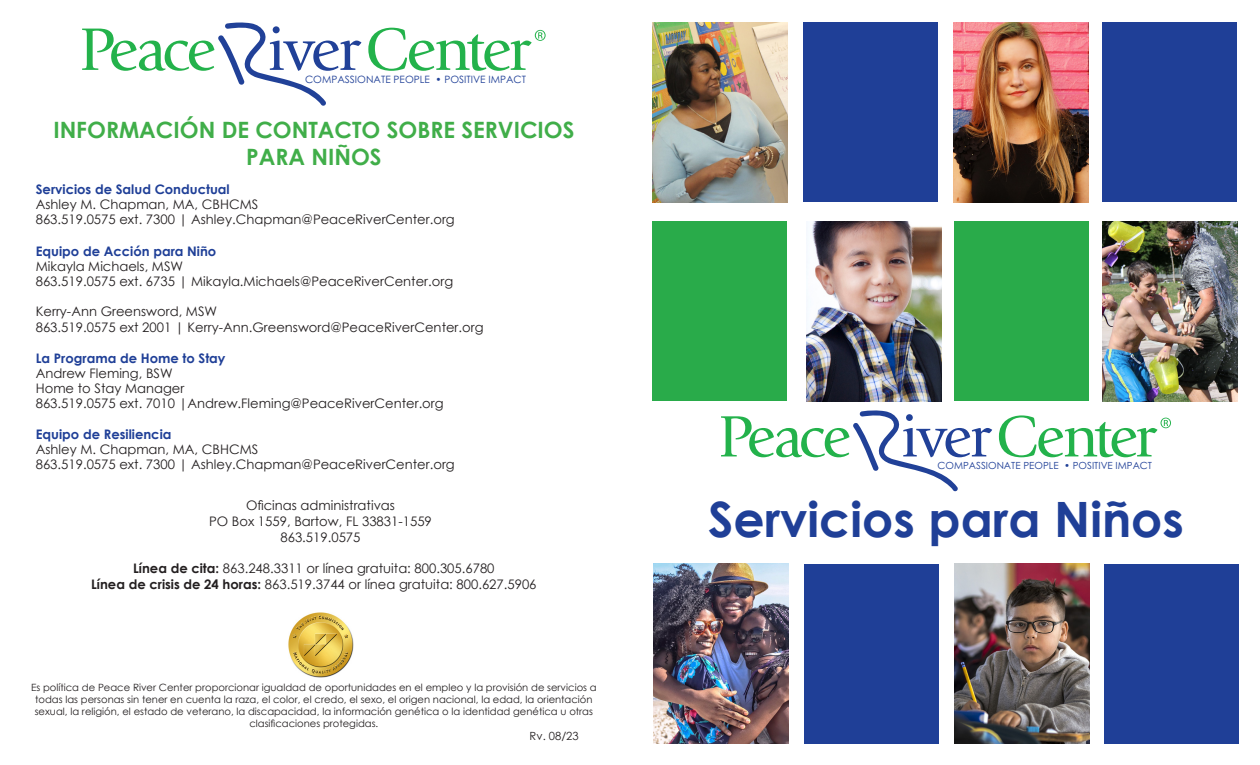
<style>
.page{position:relative;width:1260px;height:765px;background:#fff}
.page>*{position:absolute;margin:0;border:0;box-sizing:border-box;transform-origin:0 0}
.t1{font:700 48.75px "Century Gothic";color:#1f3f97}
.t2{font:700 22.5px/27px "Century Gothic";color:#40ae49;text-align:center}
.t3{font:13.12px "Century Gothic";color:#231f20}
.t4{font:700 13.12px "Century Gothic";color:#1f3f97}
.t5{font:11.25px "Century Gothic";color:#231f20}
.t6{font:10.12px "Century Gothic";color:#214198}
.t7{font:10px/12px "Century Gothic";color:#231f20;text-align:center}
.t8{font:9.88px "Century Gothic";color:#214198}
.s1{font-weight:700}
</style>
<div class="page">
<img style="left:807px;top:221px;width:135px;height:180px">
<img style="left:1102px;top:221px;width:136px;height:180px">
<img style="left:652px;top:22px;width:136px;height:180px">
<div style="left:803px;top:22px;width:135px;height:180px;background:#1f3f97"></div>
<img style="left:654px;top:564px;width:135px;height:180px">
<div style="left:652px;top:221px;width:136px;height:180px;background:#29ab4a"></div>
<div style="left:954px;top:221px;width:135px;height:180px;background:#29ab4a"></div>
<div style="left:804px;top:564px;width:135px;height:180px;background:#1f3f97"></div>
<img style="left:955px;top:564px;width:135px;height:180px">
<img style="left:288px;top:612px;width:66px;height:66px">
<img style="left:954px;top:22px;width:135px;height:180px">
<div style="left:1102px;top:22px;width:136px;height:180px;background:#1f3f97"></div>
<div style="left:1104px;top:564px;width:135px;height:180px;background:#1f3f97"></div>
<svg style="left:721px;top:410px;width:271px;height:81px"></svg>
<svg style="left:999px;top:415px;width:172px;height:42px"></svg>
<svg style="left:82px;top:22px;width:279px;height:84px"></svg>
<svg style="left:368px;top:28px;width:178px;height:43px"></svg>
<p class="t6" style="left:305px;top:72px;width:223px">COMPASSIONATE PEOPLE • POSITIVE IMPACT</p>
<p class="t2" style="left:53px;top:116px;width:523px">INFORMACIÓN DE CONTACTO SOBRE SERVICIOS<br>PARA NIÑOS</p>
<p class="t4" style="left:36px;top:180px;width:195px">Servicios de Salud Conductual</p>
<p class="t3" style="left:36px;top:195px;width:224px">Ashley M. Chapman, MA, CBHCMS</p>
<p class="t3" style="left:36px;top:210px;width:421px">863.519.0575 ext. 7300 | Ashley.Chapman@PeaceRiverCenter.org</p>
<p class="t4" style="left:36px;top:241px;width:182px">Equipo de Acción para Niño</p>
<p class="t3" style="left:36px;top:257px;width:149px">Mikayla Michaels, MSW</p>
<p class="t3" style="left:36px;top:272px;width:419px">863.519.0575 ext. 6735 | Mikayla.Michaels@PeaceRiverCenter.org</p>
<p class="t3" style="left:36px;top:302px;width:183px">Kerry-Ann Greensword, MSW</p>
<p class="t3" style="left:36px;top:318px;width:449px">863.519.0575 ext 2001 | Kerry-Ann.Greensword@PeaceRiverCenter.org</p>
<p class="t4" style="left:36px;top:348px;width:191px">La Programa de Home to Stay</p>
<p class="t3" style="left:36px;top:364px;width:138px">Andrew Fleming, BSW</p>
<p class="t3" style="left:36px;top:379px;width:150px">Home to Stay Manager</p>
<p class="t3" style="left:36px;top:394px;width:409px">863.519.0575 ext. 7010 |Andrew.Fleming@PeaceRiverCenter.org</p>
<p class="t4" style="left:36px;top:424px;width:137px">Equipo de Resiliencia</p>
<p class="t3" style="left:36px;top:440px;width:224px">Ashley M. Chapman, MA, CBHCMS</p>
<p class="t3" style="left:36px;top:455px;width:421px">863.519.0575 ext. 7300 | Ashley.Chapman@PeaceRiverCenter.org</p>
<p class="t3" style="left:246px;top:496px;width:150px">Oficinas administrativas</p>
<p class="t3" style="left:209px;top:512px;width:224px">PO Box 1559, Bartow, FL 33831-1559</p>
<p class="t3" style="left:281px;top:528px;width:81px">863.519.0575</p>
<p class="t3" style="left:133px;top:559px;width:363px"><span class="s1">Línea de cita:</span> 863.248.3311 or línea gratuita: 800.305.6780</p>
<p class="t3" style="left:91px;top:575px;width:447px"><span class="s1">Línea de crisis de 24 horas:</span> 863.519.3744 or línea gratuita: 800.627.5906</p>
<p class="t7" style="left:31px;top:681px;width:567px">Es política de Peace River Center proporcionar igualdad de oportunidades en el empleo y la provisión de servicios a todas las personas sin tener en cuenta la raza, el color, el credo, el sexo, el origen nacional, la edad, la orientación sexual, la religión, el estado de veterano, la discapacidad, la información genética o la identidad genética u otras clasificaciones protegidas.</p>
<p class="t5" style="left:530px;top:728px;width:51px">Rv. 08/23</p>
<p class="t8" style="left:937px;top:459px;width:216px">COMPASSIONATE PEOPLE • POSITIVE IMPACT</p>
<p class="t1" style="left:708px;top:482px;width:477px">Servicios para Niños</p>
</div>
